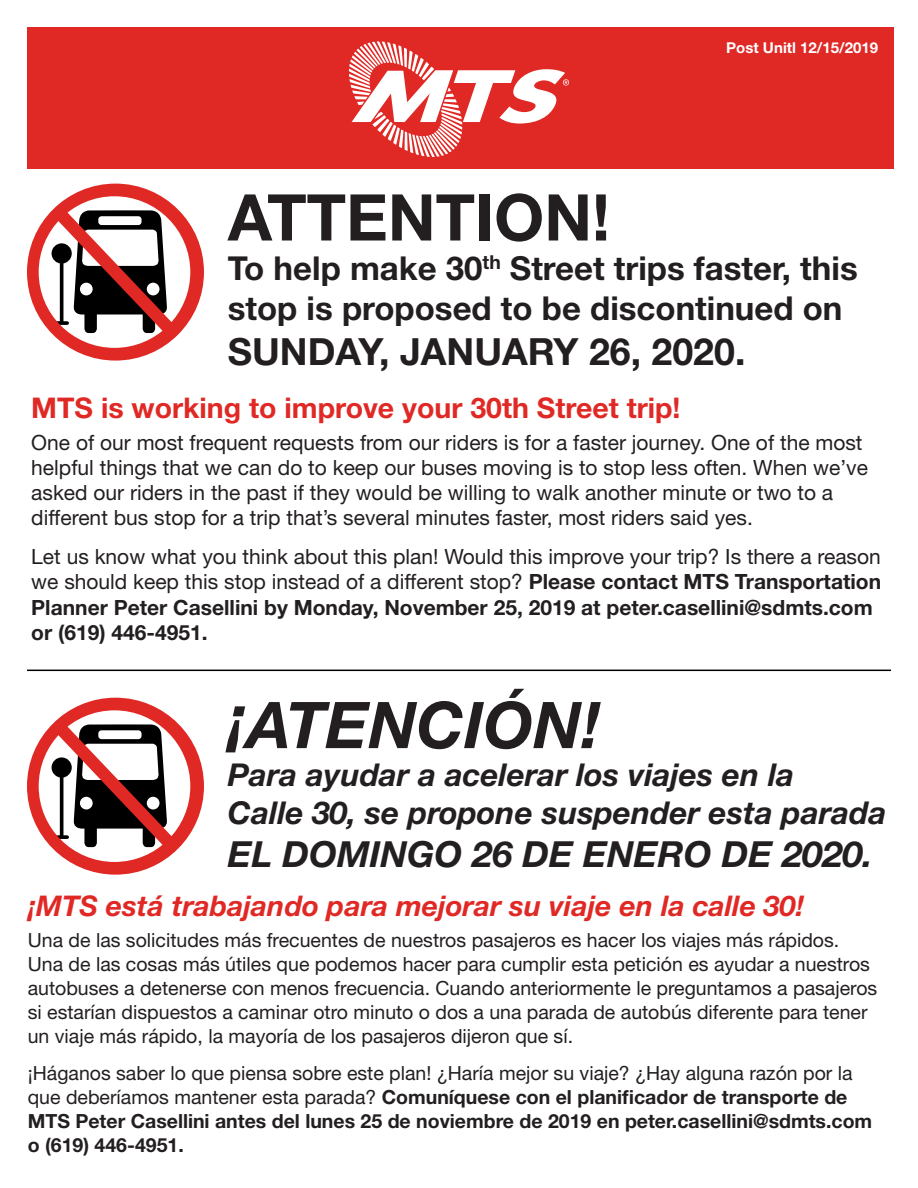
<style>
.page{position:relative;width:918px;height:1188px;background:#fff}
.page>*{position:absolute;margin:0;border:0;box-sizing:border-box;transform-origin:0 0}
.t1{font:700 64.5px "Helvetica Neue";color:#231f20}
.t2{font:italic 700 64.5px "Helvetica Neue";color:#231f20}
.t3{font:700 37.5px "Helvetica Neue";color:#231f20}
.t4{font:italic 700 36px "Helvetica Neue";color:#231f20}
.t5{font:700 33px/39.6px "Helvetica Neue";color:#231f20}
.t6{font:italic 700 31.5px "Helvetica Neue";color:#231f20}
.t7{font:italic 700 28.5px "Helvetica Neue";color:#e02925}
.t8{font:700 28.5px "Helvetica Neue";color:#e02925}
.t9{font:21px/25.2px "Helvetica Neue";color:#231f20}
.t10{font:19.5px/24px "Helvetica Neue";color:#231f20}
.t11{font:700 19.5px/24px "Helvetica Neue";color:#231f20}
.t12{font:700 15px "Helvetica Neue";color:#fff}
.s1{font-weight:700}
.s2{font-weight:400}
</style>
<div class="page">
<div style="left:27px;top:27px;width:866px;height:141px;background:#e02925"></div>
<svg style="left:349px;top:41px;width:220px;height:116px"></svg>
<hr style="left:27px;top:670px;width:864px;height:1px;background:#000001">
<svg style="left:27px;top:698px;width:177px;height:177px"></svg>
<div style="left:52px;top:757px;width:20px;height:21px;background:#000001;border-radius:50%"></div>
<svg style="left:27px;top:184px;width:177px;height:177px"></svg>
<div style="left:52px;top:243px;width:20px;height:21px;background:#000001;border-radius:50%"></div>
<p class="t12" style="left:726px;top:39px;width:153px">Post Unitl 12/15/2019</p>
<p class="t1" style="left:228px;top:178px;width:384px">ATTENTION!</p>
<p class="t5" style="left:228px;top:248px;width:631px">To help make 30<sup>th</sup> Street trips faster, this stop is proposed to be discontinued on</p>
<p class="t3" style="left:228px;top:328px;width:519px">SUNDAY, JANUARY 26, 2020.</p>
<p class="t8" style="left:31px;top:390px;width:651px">MTS is working to improve your 30th Street trip!</p>
<p class="t9" style="left:31px;top:430px;width:838px">One of our most frequent requests from our riders is for a faster journey. One of the most helpful things that we can do to keep our buses moving is to stop less often. When we’ve asked our riders in the past if they would be willing to walk another minute or two to a different bus stop for a trip that’s several minutes faster, most riders said yes.</p>
<p class="t9" style="left:31px;top:544px;width:851px">Let us know what you think about this plan! Would this improve your trip? Is there a reason we should keep this stop instead of a different stop? <span class="s1">Please contact MTS Transportation Planner Peter Casellini by Monday, November 25, 2019 at peter.casellini@sdmts.com or (619) 446-4951.</span></p>
<p class="t2" style="left:228px;top:685px;width:374px">¡ATENCIÓN!</p>
<p class="t6" style="left:228px;top:755px;width:568px">Para ayudar a acelerar los viajes en la</p>
<p class="t6" style="left:228px;top:793px;width:660px">Calle 30, se propone suspender esta parada</p>
<p class="t4" style="left:228px;top:832px;width:646px">EL DOMINGO 26 DE ENERO DE 2020.</p>
<p class="t7" style="left:28px;top:888px;width:778px">¡MTS está trabajando para mejorar su viaje en la calle 30!</p>
<p class="t10" style="left:28px;top:927px;width:851px">Una de las solicitudes más frecuentes de nuestros pasajeros es hacer los viajes más rápidos.<br>Una de las cosas más útiles que podemos hacer para cumplir esta petición es ayudar a nuestros autobuses a detenerse con menos frecuencia. Cuando anteriormente le preguntamos a pasajeros si estarían dispuestos a caminar otro minuto o dos a una parada de autobús diferente para tener un viaje más rápido, la mayoría de los pasajeros dijeron que sí.</p>
<p class="t11" style="left:28px;top:1061px;width:846px"><span class="s2">¡Háganos saber lo que piensa sobre este plan! ¿Haría mejor su viaje? ¿Hay alguna razón por la que deberíamos mantener esta parada?</span> Comuníquese con el planificador de transporte de<br>MTS Peter Casellini antes del lunes 25 de noviembre de 2019 en peter.casellini@sdmts.com</p>
<p class="t11" style="left:28px;top:1133px;width:158px">o (619) 446-4951.</p>
</div>
